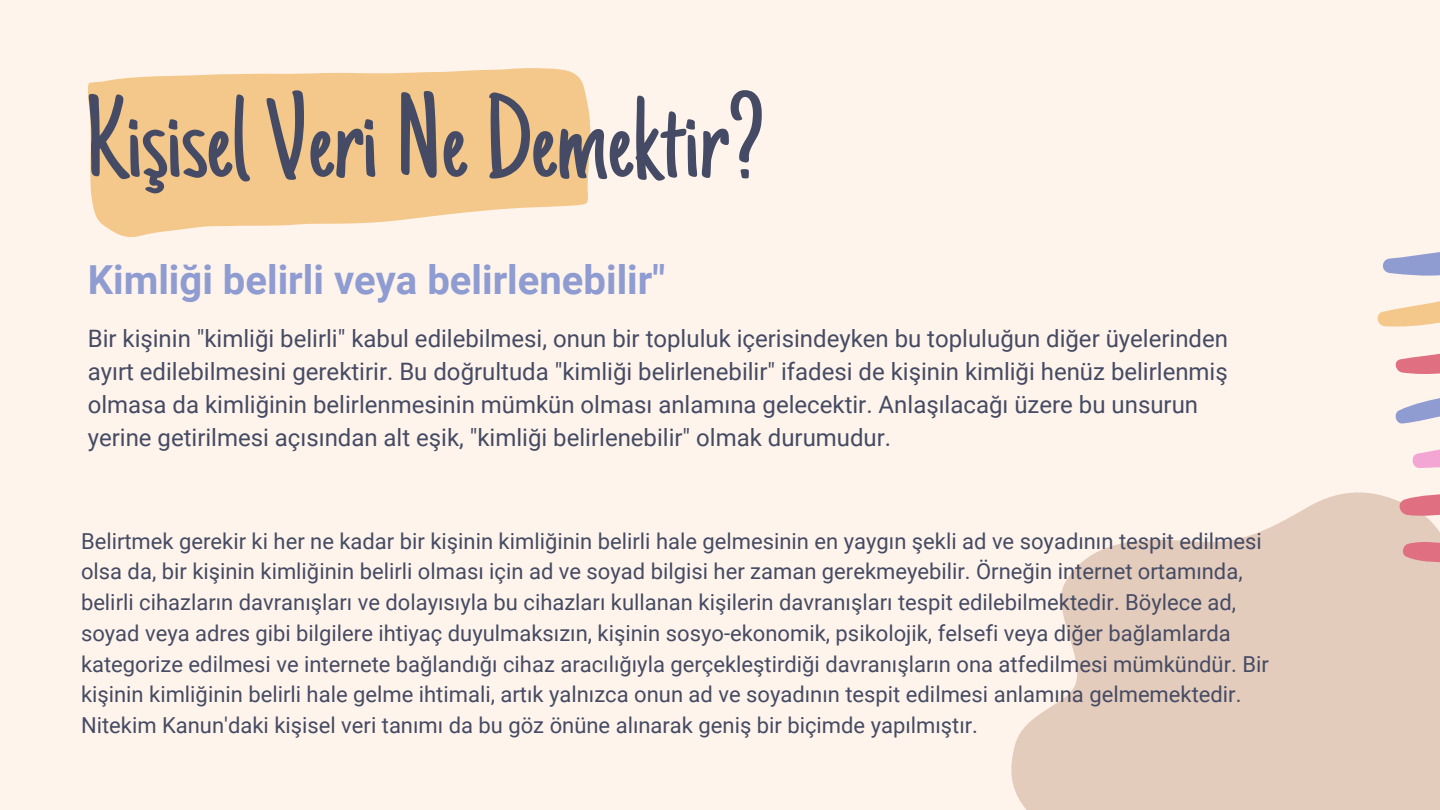
<style>
.page{position:relative;width:1440px;height:810px;background:#fff4eb}
.page>*{position:absolute;margin:0;border:0;box-sizing:border-box;transform-origin:0 0}
.t1{font:120px "Just Another Hand";color:#454b64}
.t2{font:700 40px "Roboto";color:#8f9cd1}
.t3{font:24px/33px "Roboto";color:#454b64}
.t4{font:22px/30.8px "Roboto";color:#454b64}
</style>
<div class="page">
<svg style="left:1011px;top:492px;width:429px;height:318px;fill:#e4ccbc"></svg>
<svg style="left:1383px;top:252px;width:57px;height:24px"></svg>
<svg style="left:1377px;top:301px;width:63px;height:26px"></svg>
<svg style="left:1395px;top:353px;width:45px;height:21px"></svg>
<svg style="left:1395px;top:398px;width:45px;height:26px"></svg>
<svg style="left:1412px;top:449px;width:28px;height:19px"></svg>
<svg style="left:1396px;top:492px;width:44px;height:25px"></svg>
<svg style="left:1401px;top:540px;width:39px;height:26px"></svg>
<svg style="left:88px;top:68px;width:502px;height:169px;background:#f5cd98"></svg>
<p class="t1" style="left:84px;top:93px;width:682px">Kişisel Veri Ne Demektir?</p>
<h1 class="t2" style="left:88px;top:257px;width:579px">Kimliği belirli veya belirlenebilir"</h1>
<p class="t3" style="left:88px;top:322px;width:1142px">Bir kişinin "kimliği belirli" kabul edilebilmesi, onun bir topluluk içerisindeyken bu topluluğun diğer üyelerinden ayırt edilebilmesini gerektirir. Bu doğrultuda "kimliği belirlenebilir" ifadesi de kişinin kimliği henüz belirlenmiş olmasa da kimliğinin belirlenmesinin mümkün olması anlamına gelecektir. Anlaşılacağı üzere bu unsurun yerine getirilmesi açısından alt eşik, "kimliği belirlenebilir" olmak durumudur.</p>
<h2 class="t4" style="left:81px;top:526px;width:1189px">Belirtmek gerekir ki her ne kadar bir kişinin kimliğinin belirli hale gelmesinin en yaygın şekli ad ve soyadının tespit edilmesi olsa da, bir kişinin kimliğinin belirli olması için ad ve soyad bilgisi her zaman gerekmeyebilir. Örneğin internet ortamında, belirli cihazların davranışları ve dolayısıyla bu cihazları kullanan kişilerin davranışları tespit edilebilmektedir. Böylece ad, soyad veya adres gibi bilgilere ihtiyaç duyulmaksızın, kişinin sosyo-ekonomik, psikolojik, felsefi veya diğer bağlamlarda kategorize edilmesi ve internete bağlandığı cihaz aracılığıyla gerçekleştirdiği davranışların ona atfedilmesi mümkündür. Bir kişinin kimliğinin belirli hale gelme ihtimali, artık yalnızca onun ad ve soyadının tespit edilmesi anlamına gelmemektedir.<br>Nitekim Kanun'daki kişisel veri tanımı da bu göz önüne alınarak geniş bir biçimde yapılmıştır.</h2>
</div>
